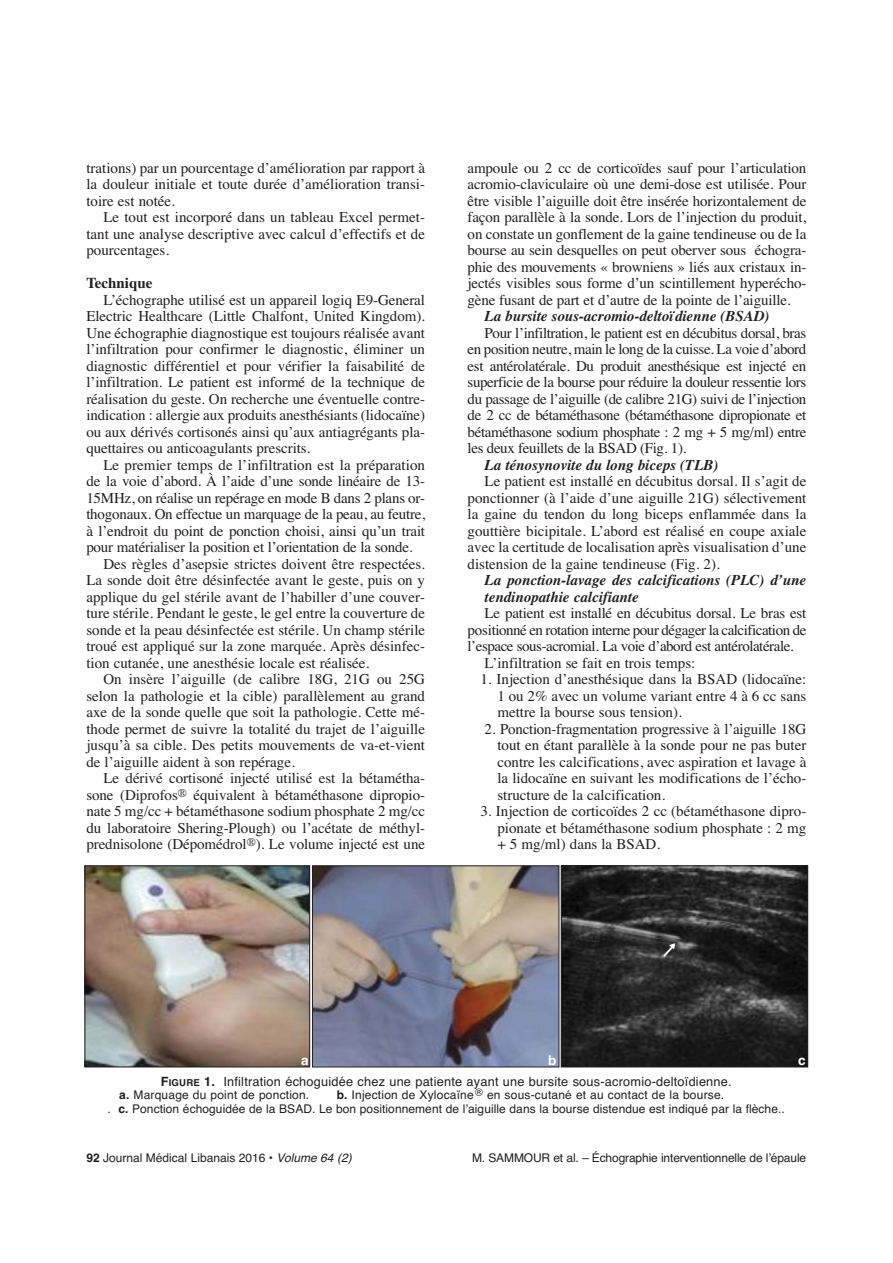
<style>
.page{position:relative;width:893px;height:1263px;background:#fff}
.page>*{position:absolute;margin:0;border:0;box-sizing:border-box;transform-origin:0 0}
.t1{font:15px/16.5px "Times";color:#231f20;text-align:justify}
.t2{font:italic 700 15px/16.5px "Times";color:#231f20}
.t3{font:15px "Times";letter-spacing:-.03em;color:#231f20}
.t4{font:700 15px "Times";color:#231f20}
.t5{font:700 13.5px "Helvetica";color:#fff}
.t6{font:12.75px "Helvetica";letter-spacing:.015em;color:#231f20}
.t7{font:12px/13.5px "Helvetica";letter-spacing:.005em;color:#231f20}
.s1{font-weight:700}
.s2{font-weight:700;font-size:9.6px}
.s3{font-style:italic}
</style>
<div class="page">
<img style="left:87px;top:868px;width:221px;height:197px">
<div style="left:85px;top:866px;width:225px;height:201px;border:1px solid #231f20"></div>
<img style="left:314px;top:868px;width:243px;height:197px">
<div style="left:312px;top:866px;width:247px;height:201px;border:1px solid #231f20"></div>
<img style="left:563px;top:868px;width:243px;height:197px">
<div style="left:561px;top:866px;width:247px;height:201px;border:1px solid #231f20"></div>
<svg style="left:662px;top:941px;width:15px;height:17px"></svg>
<p class="t1" style="left:86px;top:161px;width:340px">trations) par un pourcentage d’amélioration par rapport à la douleur initiale et toute durée d’amélioration transi&shy;toire est notée.</p>
<p class="t1" style="left:86px;top:210px;width:340px;text-indent:17px">Le tout est incorporé dans un tableau Excel permet&shy;tant une analyse descriptive avec calcul d’effectifs et de pourcentages.</p>
<p class="t4" style="left:86px;top:278px;width:68px">Technique</p>
<p class="t1" style="left:86px;top:293px;width:340px;text-indent:17px">L’échographe utilisé est un appareil logiq E9-General Electric Healthcare (Little Chalfont, United Kingdom).<br>Une échographie diagnostique est toujours réalisée avant l’infiltration pour confirmer le diagnostic, éliminer un diagnostic différentiel et pour vérifier la faisabilité de l’infiltration. Le patient est informé de la technique de réalisation du geste. On recherche une éventuelle contre&shy;indication : allergie aux produits anesthésiants (lidocaïne) ou aux dérivés cortisonés ainsi qu’aux antiagrégants pla&shy;quettaires ou anticoagulants prescrits.</p>
<p class="t1" style="left:103px;top:458px;width:323px">Le premier temps de l’infiltration est la préparation</p>
<p class="t1" style="left:86px;top:474px;width:340px">de la voie d’abord. À l’aide d’une sonde linéaire de 13-</p>
<p class="t1" style="left:86px;top:491px;width:340px">15MHz, on réalise un repérage en mode B dans 2 plans or-</p>
<p class="t1" style="left:86px;top:507px;width:340px">thogonaux. On effectue un marquage de la peau, au feutre,</p>
<p class="t1" style="left:86px;top:524px;width:340px">à l’endroit du point de ponction choisi, ainsi qu’un trait</p>
<p class="t1" style="left:86px;top:540px;width:328px">pour matérialiser la position et l’orientation de la sonde.</p>
<p class="t1" style="left:103px;top:557px;width:323px">Des règles d’asepsie strictes doivent être respectées.</p>
<p class="t1" style="left:86px;top:573px;width:340px">La sonde doit être désinfectée avant le geste, puis on y</p>
<p class="t1" style="left:86px;top:590px;width:340px">applique du gel stérile avant de l’habiller d’une couver-</p>
<p class="t1" style="left:86px;top:606px;width:340px">ture stérile. Pendant le geste, le gel entre la couverture de</p>
<p class="t1" style="left:86px;top:623px;width:340px">sonde et la peau désinfectée est stérile. Un champ stérile</p>
<p class="t1" style="left:86px;top:639px;width:340px">troué est appliqué sur la zone marquée. Après désinfec-</p>
<p class="t1" style="left:86px;top:656px;width:284px">tion cutanée, une anesthésie locale est réalisée.</p>
<p class="t1" style="left:103px;top:672px;width:323px">On insère l’aiguille (de calibre 18G, 21G ou 25G</p>
<p class="t1" style="left:86px;top:689px;width:340px">selon la pathologie et la cible) parallèlement au grand</p>
<p class="t1" style="left:86px;top:705px;width:340px">axe de la sonde quelle que soit la pathologie. Cette mé-</p>
<p class="t1" style="left:86px;top:722px;width:340px">thode permet de suivre la totalité du trajet de l’aiguille</p>
<p class="t1" style="left:86px;top:738px;width:340px">jusqu’à sa cible. Des petits mouvements de va-et-vient</p>
<p class="t1" style="left:86px;top:755px;width:210px">de l’aiguille aident à son repérage.</p>
<p class="t1" style="left:103px;top:771px;width:323px">Le dérivé cortisoné injecté utilisé est la bétamétha-</p>
<p class="t1" style="left:86px;top:788px;width:340px">sone (Diprofos<sup>®</sup> équivalent à bétaméthasone dipropio-</p>
<p class="t1" style="left:86px;top:804px;width:340px">nate 5 mg/cc + bétaméthasone sodium phosphate 2 mg/cc</p>
<p class="t1" style="left:86px;top:821px;width:340px">du laboratoire Shering-Plough) ou l’acétate de méthyl-</p>
<p class="t1" style="left:86px;top:837px;width:340px">prednisolone (Dépomédrol<sup>®</sup>). Le volume injecté est une</p>
<p class="t1" style="left:468px;top:161px;width:340px">ampoule ou 2 cc de corticoïdes sauf pour l’articulation acromio-claviculaire où une demi-dose est utilisée. Pour être visible l’aiguille doit être insérée horizontalement de façon parallèle à la sonde. Lors de l’injection du produit, on constate un gonflement de la gaine tendineuse ou de la bourse au sein desquelles on peut oberver sous échogra&shy;phie des mouvements « browniens » liés aux cristaux in&shy;jectés visibles sous forme d’un scintillement hyperécho&shy;gène fusant de part et d’autre de la pointe de l’aiguille.</p>
<p class="t2" style="left:485px;top:309px;width:286px">La bursite sous-acromio-deltoïdienne (BSAD)</p>
<p class="t1" style="left:468px;top:326px;width:340px;text-indent:17px">Pour l’infiltration, le patient est en décubitus dorsal, bras en position neutre, main le long de la cuisse. La voie d’abord est antérolatérale. Du produit anesthésique est injecté en superficie de la bourse pour réduire la douleur ressentie lors du passage de l’aiguille (de calibre 21G) suivi de l’injection de 2 cc de bétaméthasone (bétaméthasone dipropionate et bétaméthasone sodium phosphate : 2 mg + 5 mg/ml) entre les deux feuillets de la BSAD (Fig. 1).</p>
<p class="t2" style="left:485px;top:458px;width:235px">La ténosynovite du long biceps (TLB)</p>
<p class="t1" style="left:468px;top:474px;width:340px;text-indent:17px">Le patient est installé en décubitus dorsal. Il s’agit de ponctionner (à l’aide d’une aiguille 21G) sélectivement la gaine du tendon du long biceps enflammée dans la gouttière bicipitale. L’abord est réalisé en coupe axiale avec la certitude de localisation après visualisation d’une distension de la gaine tendineuse (Fig. 2).</p>
<p class="t2" style="left:485px;top:573px;width:323px">La ponction-lavage des calcifications (PLC) d’une tendinopathie calcifiante</p>
<p class="t1" style="left:485px;top:606px;width:323px">Le patient est installé en décubitus dorsal. Le bras est</p>
<p class="t3" style="left:468px;top:624px;width:340px">positionné en rotation interne pour dégager la calcification de</p>
<p class="t3" style="left:468px;top:641px;width:328px">l’espace sous-acromial. La voie d’abord est antérolatérale.</p>
<p class="t1" style="left:485px;top:656px;width:212px">L’infiltration se fait en trois temps:</p>
<p class="t1" style="left:497px;top:672px;width:310px;text-indent:-17px">1. Injection d’anesthésique dans la BSAD (lidocaïne:<br>1 ou 2% avec un volume variant entre 4 à 6 cc sans mettre la bourse sous tension).</p>
<p class="t1" style="left:497px;top:722px;width:310px;text-indent:-13px">2. Ponction-fragmentation progressive à l’aiguille 18G tout en étant parallèle à la sonde pour ne pas buter contre les calcifications, avec aspiration et lavage à la lidocaïne en suivant les modifications de l’écho&shy;structure de la calcification.</p>
<p class="t1" style="left:497px;top:804px;width:310px;text-indent:-17px">3. Injection de corticoïdes 2 cc (bétaméthasone dipro&shy;pionate et bétaméthasone sodium phosphate : 2 mg + 5 mg/ml) dans la BSAD.</p>
<p class="t5" style="left:301px;top:1055px;width:9px">a</p>
<p class="t5" style="left:548px;top:1055px;width:10px">b</p>
<p class="t5" style="left:798px;top:1056px;width:9px">c</p>
<p class="t6" style="left:161px;top:1077px;width:572px"><span class="s1">F</span><span class="s2">IGURE</span> <span class="s1">1.</span> Infiltration échoguidée chez une patiente ayant une bursite sous-acromio-deltoïdienne.</p>
<p class="t7" style="left:119px;top:1090px;width:192px"><span class="s1">a.</span> Marquage du point de ponction.</p>
<p class="t7" style="left:108px;top:1090px;width:679px;text-indent:229px"><span class="s1">b.</span> Injection de Xylocaïne<sup>®</sup> en sous-cutané et au contact de la bourse.<br>. <span class="s1">c.</span> Ponction échoguidée de la BSAD. Le bon positionnement de l’aiguille dans la bourse distendue est indiqué par la flèche..</p>
<p class="t7" style="left:86px;top:1153px;width:267px"><span class="s1">92</span> Journal Médical Libanais 2016 • <span class="s3">Volume 64 (2)</span></p>
<p class="t7" style="left:472px;top:1153px;width:336px">M. SAMMOUR et al. – Échographie interventionnelle de l’épaule</p>
</div>
